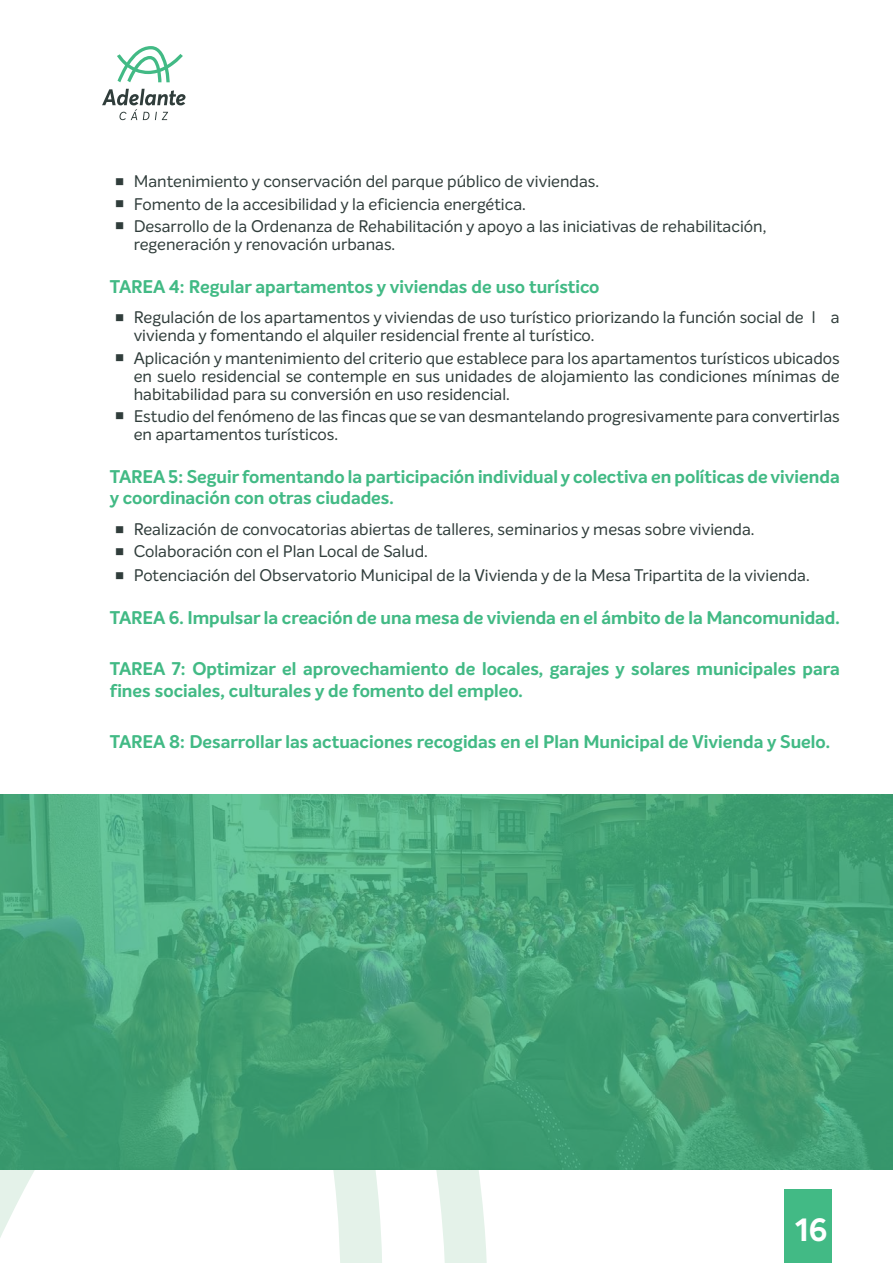
<style>
.page{position:relative;width:893px;height:1263px;background:#fff}
.page>*{position:absolute;margin:0;border:0;box-sizing:border-box;transform-origin:0 0}
.t1{font:700 31.5px "Intelo Alt";color:#fff}
.t2{font:700 18px/21.6px "Intelo";color:#42ba85}
.t3{font:16.5px/18px "Intelo";color:#303d3b}
.s1{font-family:"Times New Roman";font-size:31.5px}
</style>
<div class="page">
<svg style="left:0;top:1169px;width:655px;height:94px"></svg>
<div style="left:785px;top:1189px;width:47px;height:74px;background:#42ba85"></div>
<svg style="left:117px;top:46px;width:66px;height:36px"></svg>
<svg style="left:102px;top:89px;width:84px;height:31px"></svg>
<svg style="left:0;top:794px;width:893px;height:375px"></svg>
<p class="t3" style="left:114px;top:172px;width:486px"><span class="s1">▪</span> Mantenimiento y conservación del parque público de viviendas.</p>
<p class="t3" style="left:114px;top:195px;width:413px"><span class="s1">▪</span> Fomento de la accesibilidad y la eficiencia energética.</p>
<p class="t3" style="left:134px;top:217px;width:634px;text-indent:-19px"><span class="s1">▪</span> Desarrollo de la Ordenanza de Rehabilitación y apoyo a las iniciativas de rehabilitación, regeneración y renovación urbanas.</p>
<p class="t2" style="left:110px;top:276px;width:491px">TAREA 4: Regular apartamentos y viviendas de uso turístico</p>
<p class="t3" style="left:134px;top:309px;width:707px;text-indent:-19px"><span class="s1">▪</span> Regulación de los apartamentos y viviendas de uso turístico priorizando la función social de l a vivienda y fomentando el alquiler residencial frente al turístico.</p>
<p class="t3" style="left:134px;top:349px;width:708px;text-align:justify;text-indent:-19px"><span class="s1">▪</span> Aplicación y mantenimiento del criterio que establece para los apartamentos turísticos ubicados en suelo residencial se contemple en sus unidades de alojamiento las condiciones mínimas de habitabilidad para su conversión en uso residencial.</p>
<p class="t3" style="left:134px;top:407px;width:708px;text-indent:-19px"><span class="s1">▪</span> Estudio del fenómeno de las fincas que se van desmantelando progresivamente para convertirlas en apartamentos turísticos.</p>
<p class="t2" style="left:110px;top:466px;width:732px">TAREA 5: Seguir fomentando la participación individual y colectiva en políticas de vivienda y coordinación con otras ciudades.</p>
<p class="t3" style="left:114px;top:520px;width:642px"><span class="s1">▪</span> Realización de convocatorias abiertas de talleres, seminarios y mesas sobre vivienda.</p>
<p class="t3" style="left:114px;top:542px;width:315px"><span class="s1">▪</span> Colaboración con el Plan Local de Salud.</p>
<p class="t3" style="left:114px;top:566px;width:697px"><span class="s1">▪</span> Potenciación del Observatorio Municipal de la Vivienda y de la Mesa Tripartita de la vivienda.</p>
<p class="t2" style="left:110px;top:607px;width:731px">TAREA 6. Impulsar la creación de una mesa de vivienda en el ámbito de la Mancomunidad.</p>
<p class="t2" style="left:110px;top:659px;width:732px">TAREA 7: Optimizar el aprovechamiento de locales, garajes y solares municipales para fines sociales, culturales y de fomento del empleo.</p>
<p class="t2" style="left:110px;top:732px;width:722px">TAREA 8: Desarrollar las actuaciones recogidas en el Plan Municipal de Vivienda y Suelo.</p>
<h1 class="t1" style="left:796px;top:1210px;width:33px">16</h1>
</div>
